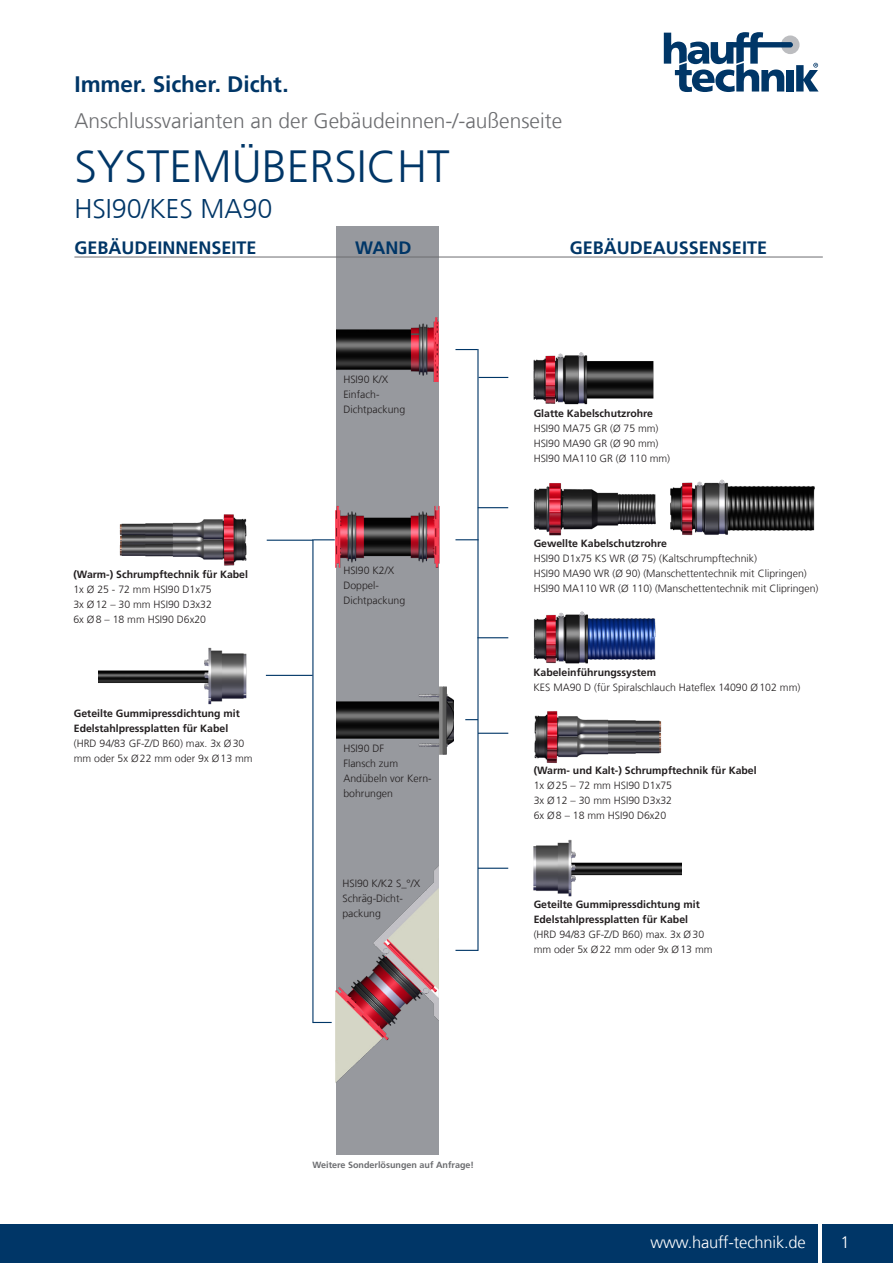
<style>
.page{position:relative;width:893px;height:1263px;background:#fff}
.page>*{position:absolute;margin:0;border:0;box-sizing:border-box;transform-origin:0 0}
._2018_Cover_h1{font:300 45px "Frutigerfor Hauff";color:#003667}
._2018_header_h1{font:300 27px "Frutigerfor Hauff";color:#003667}
.t1{font:700 22.5px "Frutigerfor Hauff";letter-spacing:-.005em;color:#003667}
._2018_header_h2{font:300 21px "Frutigerfor Hauff";color:#6c6d70}
._2018_zwischenübersc{font:700 18px "Frutigerfor Hauff";color:#003667}
.t2{font:300 16.5px "Frutigerfor Hauff";letter-spacing:-.01em;color:#fff}
._2018_bildunterschr{font:300 10.5px/15px "Frutigerfor Hauff";color:#231f20}
._2018_bilduntersch_b{font:700 10.5px/15px "Frutigerfor Hauff";color:#231f20}
._2018_bilduntersch_b-2{font:300 10.5px/15px "Frutigerfor Hauff";color:#231f20}
._05_Tabellen_Bildunt{font:700 9px "Frutigerfor Hauff";color:#6c6d70}
.s1{font-weight:300}
.s2{font-weight:700}
</style>
<div class="page">
<div style="left:336px;top:227px;width:103px;height:927px;background:#97999e"></div>
<div style="left:0;top:1225px;width:893px;height:38px;background:#003667"></div>
<hr style="left:819px;top:1213px;width:3px;height:50px;background:#fff">
<svg style="left:664px;top:32px;width:155px;height:60px"></svg>
<hr style="left:74px;top:257px;width:749px;height:1px;background:#6c6d70">
<svg style="left:313px;top:539px;width:20px;height:1px"></svg>
<hr style="left:267px;top:540px;width:46px;height:1px;background:#003667">
<hr style="left:312px;top:539px;width:1px;height:484px;background:#003667">
<svg style="left:455px;top:349px;width:22px;height:1px"></svg>
<hr style="left:478px;top:733px;width:30px;height:1px;background:#003667">
<hr style="left:478px;top:507px;width:30px;height:1px;background:#003667">
<hr style="left:477px;top:349px;width:2px;height:602px;background:#003667">
<svg style="left:479px;top:377px;width:29px;height:1px"></svg>
<hr style="left:477px;top:637px;width:31px;height:1px;background:#003667">
<svg style="left:465px;top:719px;width:12px;height:1px"></svg>
<svg style="left:313px;top:1022px;width:19px;height:1px"></svg>
<hr style="left:266px;top:675px;width:47px;height:1px;background:#003667">
<svg style="left:455px;top:539px;width:24px;height:1px"></svg>
<svg style="left:455px;top:950px;width:22px;height:1px"></svg>
<hr style="left:478px;top:868px;width:30px;height:1px;background:#003667">
<img style="left:119px;top:514px;width:128px;height:52px">
<img style="left:508px;top:711px;width:154px;height:52px">
<img style="left:534px;top:611px;width:122px;height:53px">
<img style="left:98px;top:647px;width:149px;height:58px">
<img style="left:533px;top:483px;width:123px;height:53px">
<img style="left:336px;top:866px;width:103px;height:216px">
<img style="left:533px;top:352px;width:121px;height:53px">
<img style="left:533px;top:839px;width:149px;height:58px">
<img style="left:670px;top:479px;width:145px;height:57px">
<img style="left:336px;top:317px;width:103px;height:65px">
<img style="left:333px;top:506px;width:107px;height:62px">
<img style="left:336px;top:686px;width:118px;height:69px">
<h3 class="t1" style="left:74px;top:70px;width:216px">Immer. Sicher. Dicht.</h3>
<p class="_2018_header_h2" style="left:74px;top:108px;width:489px">Anschlussvarianten an der Gebäudeinnen-/-außenseite</p>
<p class="_2018_Cover_h1" style="left:74px;top:139px;width:377px">SYSTEMÜBERSICHT</p>
<p class="_2018_header_h1" style="left:74px;top:192px;width:200px">HSI90/KES MA90</p>
<p class="_2018_zwischenübersc" style="left:74px;top:237px;width:184px">GEBÄUDEINNENSEITE</p>
<p class="_2018_zwischenübersc" style="left:355px;top:237px;width:58px">WAND</p>
<p class="_2018_zwischenübersc" style="left:570px;top:237px;width:199px">GEBÄUDEAUSSENSEITE</p>
<p class="_2018_bilduntersch_b" style="left:73px;top:567px;width:176px">(Warm-) Schrumpftechnik für Kabel<br><span class="s1">1x Ø 25 - 72 mm HSI90 D1x75</span></p>
<p class="_2018_bildunterschr" style="left:73px;top:597px;width:140px">3x Ø12 – 30 mm HSI90 D3x32<br>6x Ø8 – 18 mm HSI90 D6x20</p>
<p class="_2018_bilduntersch_b" style="left:74px;top:706px;width:168px">Geteilte Gummipressdichtung mit<br>Edelstahlpressplatten für Kabel</p>
<p class="_2018_bildunterschr" style="left:74px;top:736px;width:180px">(HRD 94/83 GF-Z/D B60) max. 3x Ø30 mm oder 5x Ø22 mm oder 9x Ø13 mm</p>
<p class="_2018_bildunterschr" style="left:343px;top:372px;width:63px">HSI90 K/X<br>Einfach-<br>Dichtpackung</p>
<p class="_2018_bildunterschr" style="left:343px;top:563px;width:63px">HSI90 K2/X<br>Doppel-<br>Dichtpackung</p>
<p class="_2018_bildunterschr" style="left:343px;top:741px;width:90px">HSI90 DF<br>Flansch zum<br>Andübeln vor Kern&shy;bohrungen</p>
<p class="_2018_bildunterschr" style="left:342px;top:876px;width:79px">HSI90 K/K2 S_°/X<br>Schräg-Dicht&shy;packung</p>
<p class="_2018_bilduntersch_b-2" style="left:534px;top:406px;width:138px"><span class="s2">Glatte Kabelschutzrohre<br></span>HSI90 MA75 GR (Ø 75 mm)<br>HSI90 MA90 GR (Ø 90 mm)<br>HSI90 MA110 GR (Ø 110 mm)</p>
<p class="_2018_bilduntersch_b-2" style="left:534px;top:536px;width:275px"><span class="s2">Gewellte Kabelschutzrohre<br></span>HSI90 D1x75 KS WR (Ø 75) (Kaltschrumpftechnik)<br>HSI90 MA90 WR (Ø 90) (Manschettentechnik mit Clipringen)</p>
<p class="_2018_bildunterschr" style="left:534px;top:581px;width:286px">HSI90 MA110 WR (Ø 110) (Manschettentechnik mit Clipringen)</p>
<p class="_2018_bilduntersch_b" style="left:533px;top:664px;width:124px">Kabeleinführungssystem</p>
<p class="_2018_bildunterschr" style="left:533px;top:679px;width:268px">KES MA90 D (für Spiralschlauch Hateflex 14090 Ø102 mm)</p>
<p class="_2018_bilduntersch_b" style="left:534px;top:763px;width:225px">(Warm- und Kalt-) Schrumpftechnik für Kabel</p>
<p class="_2018_bildunterschr" style="left:534px;top:778px;width:140px;text-align:justify">1x Ø25 – 72 mm HSI90 D1x75<br>3x Ø12 – 30 mm HSI90 D3x32<br>6x Ø8 – 18 mm HSI90 D6x20</p>
<p class="_2018_bilduntersch_b" style="left:534px;top:897px;width:168px">Geteilte Gummipressdichtung mit<br>Edelstahlpressplatten für Kabel</p>
<p class="_2018_bildunterschr" style="left:534px;top:927px;width:180px">(HRD 94/83 GF-Z/D B60) max. 3x Ø30 mm oder 5x Ø22 mm oder 9x Ø13 mm</p>
<p class="_05_Tabellen_Bildunt" style="left:312px;top:1159px;width:163px">Weitere Sonderlösungen auf Anfrage!</p>
<h3 class="t2" style="left:651px;top:1232px;width:157px">www.hauff-technik.de</h3>
<h3 class="t2" style="left:840px;top:1232px;width:11px">1</h3>
</div>
